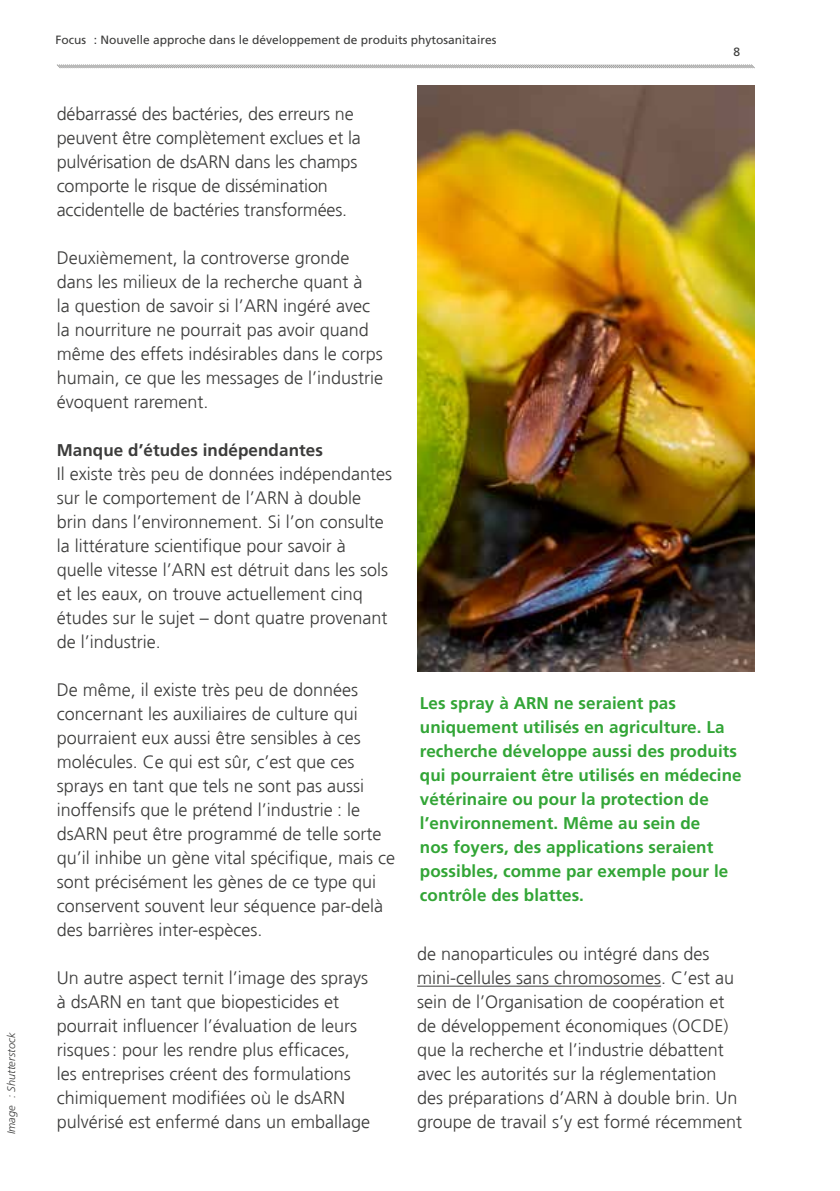
<style>
.page{position:relative;width:840px;height:1191px;background:#fff}
.page>*{position:absolute;margin:0;border:0;box-sizing:border-box;transform-origin:0 0}
.t1{font:300 18px/24px "Frutiger";color:#3c3c3b}
.t2{font:700 17px/24px "Frutiger LT Std";letter-spacing:.005em;color:#32a536}
.t3{font:700 17px "Frutiger LT Std";letter-spacing:.005em;color:#3c3c3b}
.t4{font:12px "Frutiger";color:#3c3c3b}
.t5{font:11px "Frutiger Light 2";letter-spacing:.005em;color:#3c3c3b}
</style>
<div class="page">
<hr style="left:417px;top:985px;width:243px;height:1px;background:#3c3c3b">
<img style="left:417px;top:85px;width:337px;height:587px">
<svg style="left:57px;top:64px;width:698px;height:5px"></svg>
<p class="t5" style="left:5px;top:1134px;width:103px;rotate:-90deg">Image : Shutterstock</p>
<p class="t4" style="left:56px;top:33px;width:442px">Focus : Nouvelle approche dans le développement de produits phytosanitaires</p>
<p class="t4" style="left:733px;top:44px;width:8px">8</p>
<p class="t1" style="left:57px;top:102px;width:305px">débarrassé des bactéries, des erreurs ne peuvent être complètement exclues et la pulvérisation de dsARN dans les champs comporte le risque de dissémination accidentelle de bactéries transformées.</p>
<p class="t1" style="left:57px;top:246px;width:328px">Deuxièmement, la controverse gronde dans les milieux de la recherche quant à<br>la question de savoir si l’ARN ingéré avec la nourriture ne pourrait pas avoir quand même des effets indésirables dans le corps humain, ce que les messages de l’industrie évoquent rarement.</p>
<p class="t3" style="left:57px;top:440px;width:267px">Manque d’études indépendantes</p>
<p class="t1" style="left:57px;top:462px;width:337px">Il existe très peu de données indépendantes sur le comportement de l’ARN à double brin dans l’environnement. Si l’on consulte la littérature scientifique pour savoir à quelle vitesse l’ARN est détruit dans les sols et les eaux, on trouve actuellement cinq études sur le sujet – dont quatre provenant de l’industrie.</p>
<p class="t1" style="left:57px;top:678px;width:339px">De même, il existe très peu de données concernant les auxiliaires de culture qui pourraient eux aussi être sensibles à ces molécules. Ce qui est sûr, c’est que ces sprays en tant que tels ne sont pas aussi inoffensifs que le prétend l’industrie : le dsARN peut être programmé de telle sorte qu’il inhibe un gène vital spécifique, mais ce sont précisément les gènes de ce type qui conservent souvent leur séquence par-delà des barrières inter-espèces.</p>
<p class="t1" style="left:57px;top:966px;width:315px">Un autre aspect ternit l’image des sprays à dsARN en tant que biopesticides et pourrait influencer l’évaluation de leurs risques: pour les rendre plus efficaces, les entreprises créent des formulations chimiquement modifiées où le dsARN pulvérisé est enfermé dans un emballage</p>
<p class="t2" style="left:420px;top:691px;width:323px">Les spray à ARN ne seraient pas uniquement utilisés en agriculture. La recherche développe aussi des produits qui pourraient être utilisés en médecine vétérinaire ou pour la protection de l’environnement. Même au sein de<br>nos foyers, des applications seraient possibles, comme par exemple pour le contrôle des blattes.</p>
<p class="t1" style="left:417px;top:942px;width:326px">de nanoparticules ou intégré dans des mini-cellules sans chromosomes. C’est au sein de l’Organisation de coopération et de développement économiques (OCDE) que la recherche et l’industrie débattent avec les autorités sur la réglementation des préparations d’ARN à double brin. Un groupe de travail s’y est formé récemment</p>
</div>
